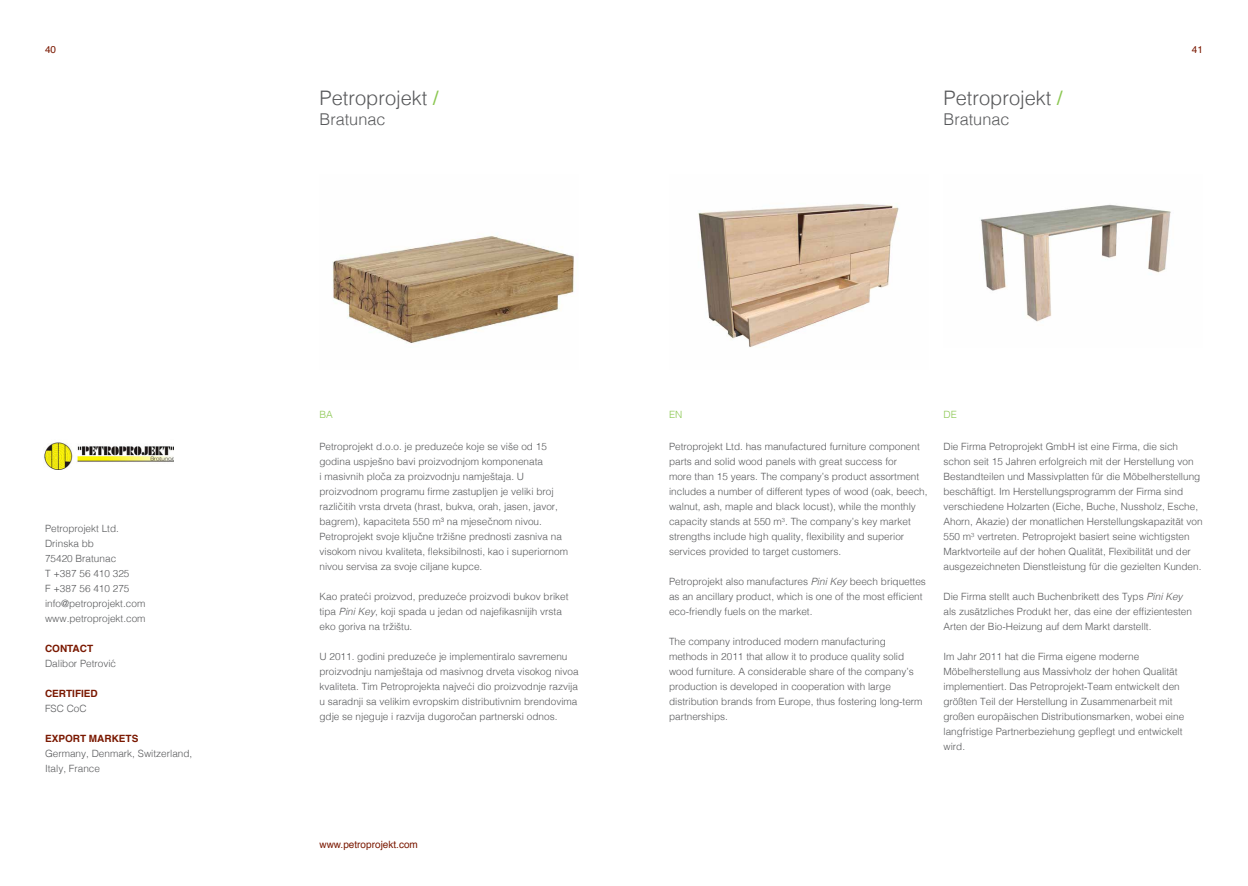
<style>
.page{position:relative;width:1248px;height:886px;background:#fff}
.page>*{position:absolute;margin:0;border:0;box-sizing:border-box;transform-origin:0 0}
.t1{font:300 20px "Helvetica";color:#58595b}
.t2{font:300 16.25px "Helvetica";color:#58595b}
.t3{font:300 10px/15px "Helvetica";color:#58595b}
.t4{font:700 10px "Helvetica";color:#7a1800}
.t5{font:10px "Helvetica";color:#7a1800}
.t6{font:300 10px "Helvetica";color:#8bc751}
.s1{font-weight:400;color:#8bc751}
.s2{font-style:italic}
</style>
<div class="page">
<img style="left:332px;top:236px;width:242px;height:108px">
<img style="left:980px;top:204px;width:191px;height:118px">
<img style="left:698px;top:204px;width:202px;height:144px">
<img style="left:44px;top:442px;width:129px;height:28px">
<p class="t5" style="left:45px;top:41px;width:13px">40</p>
<p class="t5" style="left:1191px;top:41px;width:13px">41</p>
<h1 class="t1" style="left:319px;top:81px;width:120px">Petroprojekt <span class="s1">/</span></h1>
<h2 class="t2" style="left:319px;top:105px;width:67px">Bratunac</h2>
<h1 class="t1" style="left:943px;top:81px;width:120px">Petroprojekt <span class="s1">/</span></h1>
<h2 class="t2" style="left:943px;top:105px;width:67px">Bratunac</h2>
<p class="t3" style="left:45px;top:520px;width:102px">Petroprojekt Ltd.<br>Drinska bb<br>75420 Bratunac<br>T +387 56 410 325<br>F +387 56 410 275 info@petroprojekt.com www.petroprojekt.com</p>
<p class="t4" style="left:45px;top:641px;width:50px">CONTACT</p>
<p class="t3" style="left:45px;top:655px;width:73px">Dalibor Petrović</p>
<p class="t4" style="left:45px;top:686px;width:54px">CERTIFIED</p>
<p class="t3" style="left:45px;top:700px;width:43px">FSC CoC</p>
<p class="t4" style="left:45px;top:731px;width:95px">EXPORT MARKETS</p>
<p class="t3" style="left:45px;top:745px;width:149px">Germany, Denmark, Switzerland,<br>Italy, France</p>
<p class="t6" style="left:319px;top:406px;width:15px">BA</p>
<p class="t6" style="left:669px;top:406px;width:15px">EN</p>
<p class="t6" style="left:943px;top:406px;width:15px">DE</p>
<p class="t3" style="left:319px;top:438px;width:250px">Petroprojekt d.o.o. je preduzeće koje se više od 15 godina uspješno bavi proizvodnjom komponenata<br>i masivnih ploča za proizvodnju namještaja. U proizvodnom programu firme zastupljen je veliki broj različitih vrsta drveta (hrast, bukva, orah, jasen, javor, bagrem), kapaciteta 550 m³ na mjesečnom nivou.<br>Petroprojekt svoje ključne tržišne prednosti zasniva na visokom nivou kvaliteta, fleksibilnosti, kao i superiornom nivou servisa za svoje ciljane kupce.</p>
<p class="t3" style="left:319px;top:588px;width:250px">Kao prateći proizvod, preduzeće proizvodi bukov briket tipa <span class="s2">Pini Key</span>, koji spada u jedan od najefikasnijih vrsta eko goriva na tržištu.</p>
<p class="t3" style="left:319px;top:648px;width:260px">U 2011. godini preduzeće je implementiralo savremenu proizvodnju namještaja od masivnog drveta visokog nivoa kvaliteta. Tim Petroprojekta najveći dio proizvodnje razvija u saradnji sa velikim evropskim distributivnim brendovima gdje se njeguje i razvija dugoročan partnerski odnos.</p>
<p class="t5" style="left:319px;top:837px;width:100px">www.petroprojekt.com</p>
<p class="t3" style="left:669px;top:438px;width:260px">Petroprojekt Ltd. has manufactured furniture component parts and solid wood panels with great success for<br>more than 15 years. The company’s product assortment includes a number of different types of wood (oak, beech, walnut, ash, maple and black locust), while the monthly capacity stands at 550 m<sup>3</sup>. The company’s key market strengths include high quality, flexibility and superior services provided to target customers.</p>
<p class="t3" style="left:669px;top:573px;width:258px">Petroprojekt also manufactures <span class="s2">Pini Key</span> beech briquettes as an ancillary product, which is one of the most efficient eco-friendly fuels on the market.</p>
<p class="t3" style="left:669px;top:633px;width:255px">The company introduced modern manufacturing methods in 2011 that allow it to produce quality solid wood furniture. A considerable share of the company’s production is developed in cooperation with large distribution brands from Europe, thus fostering long-term partnerships.</p>
<p class="t3" style="left:943px;top:438px;width:260px">Die Firma Petroprojekt GmbH ist eine Firma, die sich schon seit 15 Jahren erfolgreich mit der Herstellung von Bestandteilen und Massivplatten für die Möbelherstellung beschäftigt. Im Herstellungsprogramm der Firma sind verschiedene Holzarten (Eiche, Buche, Nussholz, Esche, Ahorn, Akazie) der monatlichen Herstellungskapazität von 550 m<sup>3</sup> vertreten. Petroprojekt basiert seine wichtigsten Marktvorteile auf der hohen Qualität, Flexibilität und der ausgezeichneten Dienstleistung für die gezielten Kunden.</p>
<p class="t3" style="left:943px;top:588px;width:250px">Die Firma stellt auch Buchenbrikett des Typs <span class="s2">Pini Key </span>als zusätzliches Produkt her, das eine der effizientesten<br>Arten der Bio-Heizung auf dem Markt darstellt.</p>
<p class="t3" style="left:943px;top:648px;width:242px">Im Jahr 2011 hat die Firma eigene moderne Möbelherstellung aus Massivholz der hohen Qualität implementiert. Das Petroprojekt-Team entwickelt den größten Teil der Herstellung in Zusammenarbeit mit großen europäischen Distributionsmarken, wobei eine langfristige Partnerbeziehung gepflegt und entwickelt wird.</p>
</div>
